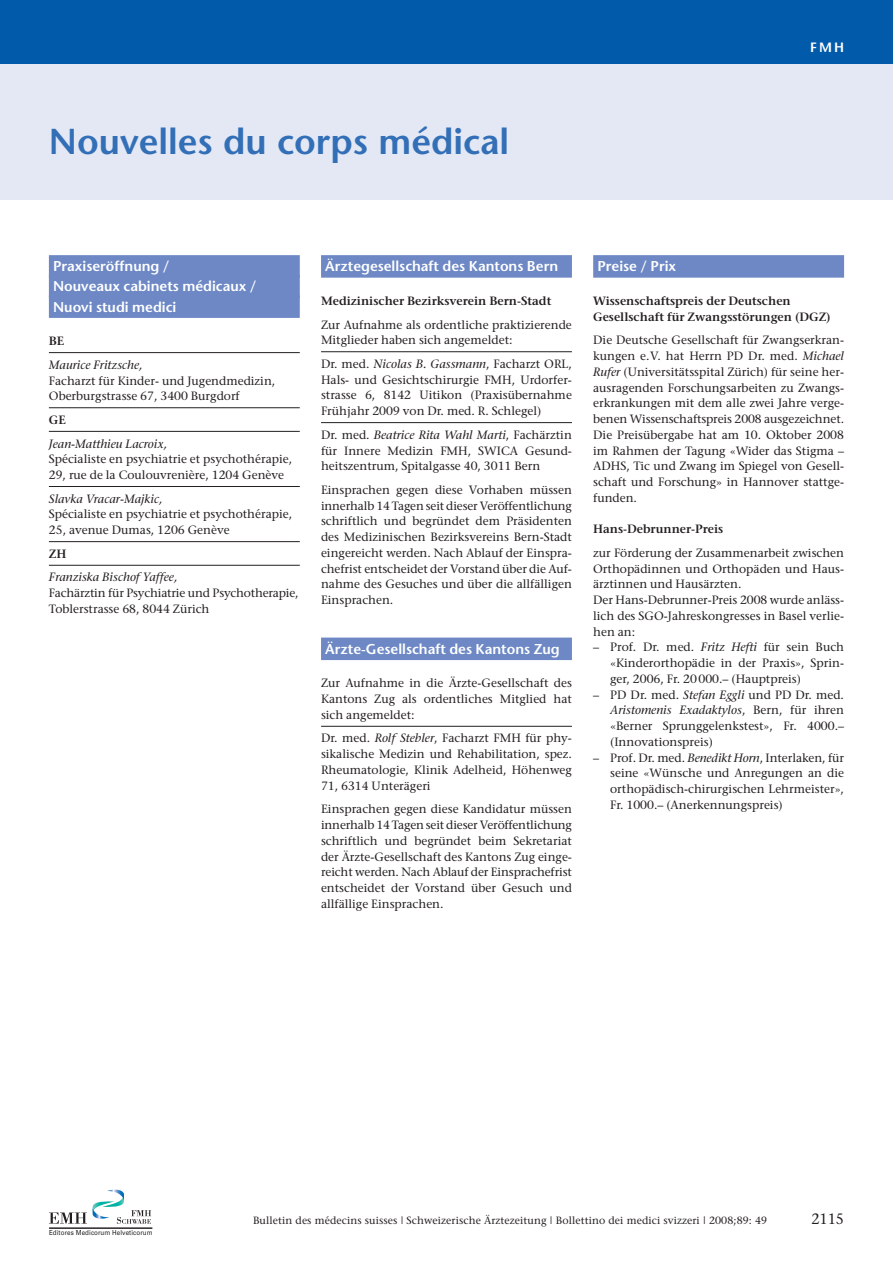
<style>
.page{position:relative;width:893px;height:1263px;background:#fff}
.page>*{position:absolute;margin:0;border:0;box-sizing:border-box;transform-origin:0 0}
.t1{font:600 36px "Stone Sans";color:#326fb7}
.t2{font:15px "Stone Serif";color:#231f20;scale:.95 1}
.t3{font:600 14.25px/20.1px "Stone Sans";color:#fff}
.t4{font:600 13.5px "Stone Sans";color:#fff}
.t5{font:12px/15.8px "Stone Serif";color:#231f20;text-align:justify}
.t6{font:600 12px/15.8px "Stone Serif";color:#231f20}
.t7{font:italic 12px "Stone Serif";color:#231f20}
.t8{font:10.5px "Stone Serif";letter-spacing:.01em;color:#231f20}
.t9{font:6.9px "Univers";letter-spacing:.015em;color:#231f20;scale:.9 1}
.s1{font-style:italic}
</style>
<div class="page">
<div style="left:0;top:60px;width:893px;height:140px;background:#e4e8f4"></div>
<div style="left:0;top:0;width:893px;height:64px;background:#015aaa"></div>
<svg style="left:49px;top:1189px;width:102px;height:35px"></svg>
<hr style="left:49px;top:1228px;width:103px;height:1px;background:#231f20">
<div style="left:49px;top:255px;width:251px;height:23px;background:#6d88c5"></div>
<div style="left:49px;top:275px;width:251px;height:23px;background:#6d88c5"></div>
<div style="left:49px;top:295px;width:251px;height:23px;background:#6d88c5"></div>
<hr style="left:49px;top:352px;width:251px;height:1px;background:#231f20">
<hr style="left:49px;top:407px;width:251px;height:1px;background:#231f20">
<hr style="left:49px;top:431px;width:251px;height:1px;background:#231f20">
<hr style="left:49px;top:486px;width:251px;height:1px;background:#231f20">
<hr style="left:49px;top:541px;width:251px;height:1px;background:#231f20">
<hr style="left:49px;top:565px;width:251px;height:1px;background:#231f20">
<div style="left:321px;top:255px;width:251px;height:23px;background:#6d88c5"></div>
<hr style="left:321px;top:351px;width:251px;height:1px;background:#231f20">
<hr style="left:321px;top:422px;width:251px;height:1px;background:#231f20">
<div style="left:321px;top:637px;width:251px;height:23px;background:#6d88c5"></div>
<hr style="left:321px;top:726px;width:251px;height:1px;background:#231f20">
<div style="left:593px;top:255px;width:251px;height:23px;background:#6d88c5"></div>
<h1 class="t1" style="left:49px;top:127px;width:462px">Nouvelles du corps médical</h1>
<p class="t4" style="left:810px;top:42px;width:35px">FMH</p>
<p class="t3" style="left:53px;top:258px;width:205px">Praxiseröffnung /<br>Nouveaux cabinets médicaux /<br>Nuovi studi medici</p>
<p class="t6" style="left:49px;top:334px;width:17px">BE</p>
<p class="t7" style="left:49px;top:360px;width:95px">Maurice Fritzsche,</p>
<p class="t5" style="left:49px;top:374px;width:228px">Facharzt für Kinder- und Jugendmedizin,<br>Oberburgstrasse 67, 3400 Burgdorf</p>
<p class="t6" style="left:49px;top:413px;width:19px">GE</p>
<p class="t7" style="left:49px;top:439px;width:120px">Jean-Matthieu Lacroix,</p>
<p class="t5" style="left:49px;top:452px;width:245px">Spécialiste en psychiatrie et psychothérapie,<br>29, rue de la Coulouvrenière, 1204 Genève</p>
<p class="t7" style="left:49px;top:494px;width:115px">Slavka Vracar-Majkic,</p>
<p class="t5" style="left:49px;top:508px;width:245px">Spécialiste en psychiatrie et psychothérapie,<br>25, avenue Dumas, 1206 Genève</p>
<p class="t6" style="left:49px;top:547px;width:19px">ZH</p>
<p class="t7" style="left:49px;top:573px;width:130px">Franziska Bischof Yaffee,</p>
<p class="t5" style="left:49px;top:586px;width:251px">Fachärztin für Psychiatrie und Psychotherapie,<br>Toblerstrasse 68, 8044 Zürich</p>
<p class="t3" style="left:325px;top:258px;width:234px">Ärztegesellschaft des Kantons Bern</p>
<p class="t6" style="left:321px;top:294px;width:232px">Medizinischer Bezirksverein Bern-Stadt</p>
<p class="t5" style="left:321px;top:318px;width:252px">Zur Aufnahme als ordentliche praktizierende<br>Mitglieder haben sich angemeldet:</p>
<p class="t5" style="left:321px;top:357px;width:252px">Dr. med. <span class="s1">Nicolas B. Gassmann</span>, Facharzt ORL, Hals- und Gesichtschirurgie FMH, Urdorfer&shy;strasse 6, 8142 Uitikon (Praxisübernahme Frühjahr 2009 von Dr. med. R. Schlegel)</p>
<p class="t5" style="left:321px;top:428px;width:252px">Dr. med. <span class="s1">Beatrice Rita Wahl Marti</span>, Fachärztin für Innere Medizin FMH, SWICA Gesund&shy;heitszentrum, Spitalgasse 40, 3011 Bern</p>
<p class="t5" style="left:321px;top:483px;width:252px">Einsprachen gegen diese Vorhaben müssen innerhalb 14 Tagen seit dieser Veröffentlichung schriftlich und begründet dem Präsidenten des Medizinischen Bezirksvereins Bern-Stadt eingereicht werden. Nach Ablauf der Einspra&shy;chefrist entscheidet der Vorstand über die Auf&shy;nahme des Gesuches und über die allfälligen Einsprachen.</p>
<p class="t3" style="left:325px;top:640px;width:236px">Ärzte-Gesellschaft des Kantons Zug</p>
<p class="t5" style="left:321px;top:676px;width:252px">Zur Aufnahme in die Ärzte-Gesellschaft des Kantons Zug als ordentliches Mitglied hat sich angemeldet:</p>
<p class="t5" style="left:321px;top:732px;width:252px">Dr. med. <span class="s1">Rolf Stebler</span>, Facharzt FMH für phy - sikalische Medizin und Rehabilitation, spez.<br>Rheumatologie, Klinik Adelheid, Höhenweg 71, 6314 Unterägeri</p>
<p class="t5" style="left:321px;top:802px;width:252px">Einsprachen gegen diese Kandidatur müssen innerhalb 14 Tagen seit dieser Veröffentlichung schriftlich und begründet beim Sekretariat der Ärzte-Gesellschaft des Kantons Zug einge&shy;reicht werden. Nach Ablauf der Einsprachefrist entscheidet der Vorstand über Gesuch und allfällige Einsprachen.</p>
<p class="t3" style="left:597px;top:258px;width:80px">Preise / Prix</p>
<p class="t6" style="left:593px;top:294px;width:239px">Wissenschaftspreis der Deutschen<br>Gesellschaft für Zwangsstörungen (DGZ)</p>
<p class="t5" style="left:593px;top:333px;width:252px">Die Deutsche Gesellschaft für Zwangserkran&shy;kungen e.V. hat Herrn PD Dr. med. <span class="s1">Michael Rufer</span> (Universitätsspital Zürich) für seine her - ausragenden Forschungsarbeiten zu Zwangs&shy;erkrankungen mit dem alle zwei Jahre verge&shy;benen Wissenschaftspreis 2008 ausgezeichnet.<br>Die Preisübergabe hat am 10. Oktober 2008 im Rahmen der Tagung «Wider das Stigma – ADHS, Tic und Zwang im Spiegel von Gesell&shy;schaft und Forschung» in Hannover stattge&shy;funden.</p>
<p class="t6" style="left:593px;top:522px;width:132px">Hans-Debrunner-Preis</p>
<p class="t5" style="left:593px;top:546px;width:252px;text-align:left">zur Förderung der Zusammenarbeit zwischen Orthopädinnen und Orthopäden und Haus&shy;ärztinnen und Hausärzten.<br>Der Hans-Debrunner-Preis 2008 wurde anläss&shy;lich des SGO-Jahreskongresses in Basel verlie&shy;hen an:</p>
<p class="t5" style="left:610px;top:640px;width:235px;text-indent:-17px">– Prof. Dr. med. <span class="s1">Fritz Hefti</span> für sein Buch «Kinderorthopädie in der Praxis», Sprin&shy;ger, 2006, Fr. 20000.– (Hauptpreis)</p>
<p class="t5" style="left:610px;top:688px;width:235px;text-indent:-17px">– PD Dr. med. <span class="s1">Stefan Eggli</span> und PD Dr. med.<br><span class="s1">Aristomenis Exadaktylos</span>, Bern, für ihren «Ber ner Sprunggelenkstest», Fr. 4000.– (Innovationspreis)</p>
<p class="t5" style="left:610px;top:751px;width:235px;text-indent:-17px">– Prof. Dr. med. <span class="s1">Benedikt Horn</span>, Interlaken, für seine «Wünsche und Anregungen an die orthopädisch-chirurgischen Lehrmeister», Fr. 1000.– (Anerkennungspreis)</p>
<p class="t9" style="left:49px;top:1229px;width:117px">Editores Medicorum Helveticorum</p>
<p class="t8" style="left:253px;top:1216px;width:516px">Bulletin des médecins suisses | Schweizerische Ärztezeitung | Bollettino dei medici svizzeri | 2008;89: 49</p>
<p class="t2" style="left:811px;top:1213px;width:36px">2115</p>
</div>
